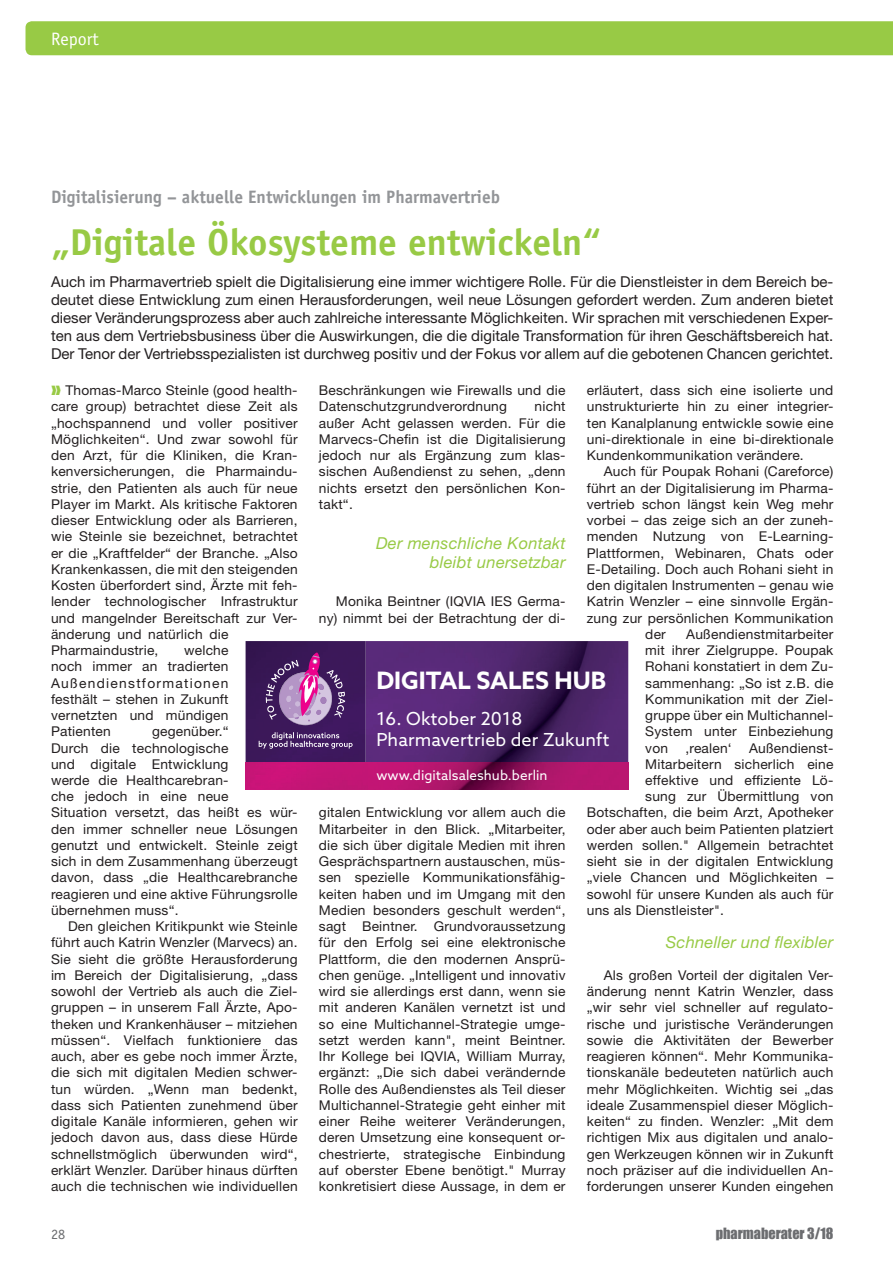
<style>
.page{position:relative;width:893px;height:1263px;background:#fff}
.page>*{position:absolute;margin:0;border:0;box-sizing:border-box;transform-origin:0 0}
._05_Headlines{font:700 37.5px "Officina Sans";color:#98ca45}
.t1{font:700 24px "Azo Sans";color:#fff}
.pb_Vorspann{font:700 18px "Officina Sans";color:#939598}
.t2{font:18px/21.6px "Azo Sans";letter-spacing:.005em;color:#fff}
.t3{font:18px "Officina Sans";color:#fff}
.pb_Zwischenüberschri{font:italic 16.5px/19.8px "Helvetica Neue LT Std";letter-spacing:.015em;color:#98ca45;text-align:right}
._07_Vorspann{font:15px/18px "Helvetica Neue LT Std";color:#231f20;text-align:justify}
.t4{font:14.25px "Impact";color:#6c6d70}
.t5{font:14.25px "Officina Sans";color:#6c6d70}
._01_Fließtext{font:13.5px/16.2px "Helvetica Neue LT Std";letter-spacing:.015em;color:#231f20;text-align:justify}
.t6{font:13.5px "Azo Sans";letter-spacing:.005em;color:#fff}
</style>
<div class="page">
<div style="left:26px;top:21px;width:867px;height:34px;background:#98ca45"></div>
<img style="left:366px;top:641px;width:262px;height:121px">
<img style="left:246px;top:641px;width:120px;height:121px">
<img style="left:246px;top:762px;width:382px;height:28px">
<svg style="left:259px;top:732px;width:94px;height:17px;background:#65477e"></svg>
<svg style="left:266px;top:652px;width:79px;height:73px;background:#81538d"></svg>
<p class="t3" style="left:51px;top:28px;width:49px">Report</p>
<p class="pb_Vorspann" style="left:51px;top:186px;width:451px">Digitalisierung – aktuelle Entwicklungen im Pharmavertrieb</p>
<p class="_05_Headlines" style="left:51px;top:219px;width:552px">„Digitale Ökosysteme entwickeln“</p>
<p class="_07_Vorspann" style="left:51px;top:273px;width:784px">Auch im Pharmavertrieb spielt die Digitalisierung eine immer wichtigere Rolle. Für die Dienstleister in dem Bereich be&shy;deutet diese Entwicklung zum einen Herausforderungen, weil neue Lösungen gefordert werden. Zum anderen bietet dieser Veränderungsprozess aber auch zahlreiche interessante Möglichkeiten. Wir sprachen mit verschiedenen Exper&shy;ten aus dem Vertriebsbusiness über die Auswirkungen, die die digitale Transformation für ihren Geschäftsbereich hat.<br>Der Tenor der Vertriebsspezialisten ist durchweg positiv und der Fokus vor allem auf die gebotenen Chancen gerichtet.</p>
<p class="_01_Fließtext" style="left:51px;top:382px;width:248px;text-align:left;text-indent:14px">Thomas-Marco Steinle (good health&shy;care group) betrachtet diese Zeit als „hochspannend und voller positiver Möglichkeiten“. Und zwar sowohl für den Arzt, für die Kliniken, die Kran&shy;kenversicherungen, die Pharmaindu&shy;strie, den Patienten als auch für neue Player im Markt. Als kritische Faktoren dieser Entwicklung oder als Barrieren, wie Steinle sie bezeichnet, betrachtet er die „Kraftfelder“ der Branche. „Also Krankenkassen, die mit den steigenden Kosten überfordert sind, Ärzte mit feh&shy;lender technologischer Infrastruktur und mangelnder Bereitschaft zur Ver&shy;änderung und natürlich die Pharmaindustrie,</p>
<p class="_01_Fließtext" style="left:319px;top:382px;width:248px">Beschränkungen wie Firewalls und die<br>Datenschutzgrundverordnung</p>
<p class="_01_Fließtext" style="left:587px;top:382px;width:248px">erläutert, dass sich eine isolierte und unstrukturierte hin zu einer integrier&shy;ten Kanalplanung entwickle sowie eine uni-direktionale in eine bi-direktionale Kundenkommunikation verändere.</p>
<p class="_01_Fließtext" style="left:604px;top:463px;width:231px">Auch für Poupak Rohani (Careforce)</p>
<p class="_01_Fließtext" style="left:587px;top:479px;width:248px">führt an der Digitalisierung im Pharma-</p>
<p class="_01_Fließtext" style="left:587px;top:496px;width:248px">vertrieb schon längst kein Weg mehr</p>
<p class="_01_Fließtext" style="left:587px;top:512px;width:248px">vorbei – das zeige sich an der zuneh-</p>
<p class="_01_Fließtext" style="left:587px;top:528px;width:248px">menden Nutzung von E-Learning-</p>
<p class="_01_Fließtext" style="left:587px;top:544px;width:248px">Plattformen, Webinaren, Chats oder</p>
<p class="_01_Fließtext" style="left:587px;top:561px;width:248px">E-Detailing. Doch auch Rohani sieht in</p>
<p class="_01_Fließtext" style="left:587px;top:577px;width:248px">den digitalen Instrumenten – genau wie</p>
<p class="_01_Fließtext" style="left:587px;top:593px;width:248px">Katrin Wenzler – eine sinnvolle Ergän-</p>
<p class="_01_Fließtext" style="left:587px;top:609px;width:248px">zung zur persönlichen Kommunikation</p>
<p class="_01_Fließtext" style="left:645px;top:626px;width:22px">der</p>
<p class="_01_Fließtext" style="left:319px;top:398px;width:248px;text-indent:216px">nicht außer Acht gelassen werden. Für die Marvecs-Chefin ist die Digitalisierung jedoch nur als Ergänzung zum klas&shy;sischen Außendienst zu sehen, „denn nichts ersetzt den persönlichen Kon&shy;takt“.</p>
<p class="pb_Zwischenüberschri" style="left:376px;top:533px;width:191px">Der menschliche Kontakt bleibt unersetzbar</p>
<p class="_01_Fließtext" style="left:319px;top:593px;width:248px;text-align:right">Monika Beintner (IQVIA IES Germa&shy;ny) nimmt bei der Betrachtung der di-</p>
<p class="_01_Fließtext" style="left:645px;top:626px;width:190px;text-indent:41px">Außendienstmitarbeiter mit ihrer Zielgruppe. Poupak Rohani konstatiert in dem Zu&shy;sammenhang: „So ist z.B. die Kommunikation mit der Ziel&shy;gruppe über ein Multichannel-System unter Einbeziehung von</p>
<p class="_01_Fließtext" style="left:51px;top:642px;width:179px;text-indent:133px">welche noch immer an tradierten Außendienstformationen festhält – stehen in Zukunft vernetzten und mündigen Patienten</p>
<p class="t1" style="left:376px;top:664px;width:231px">DIGITAL SALES HUB</p>
<p class="t2" style="left:376px;top:707px;width:235px">16. Oktober 2018<br>Pharmavertrieb der Zukunft</p>
<p class="t6" style="left:376px;top:767px;width:173px">www.digitalsaleshub.berlin</p>
<p class="_01_Fließtext" style="left:51px;top:723px;width:248px;text-align:left;text-indent:101px">gegenüber.“<br>Durch die technologische<br>und digitale Entwicklung<br>werde die Healthcarebran-<br>che jedoch in eine neue<br>Situation versetzt, das heißt es wür&shy;den immer schneller neue Lösungen genutzt und entwickelt. Steinle zeigt sich in dem Zusammenhang überzeugt davon, dass „die Healthcarebranche reagieren und eine aktive Führungsrolle übernehmen muss“.</p>
<p class="_01_Fließtext" style="left:51px;top:918px;width:248px;text-indent:17px">Den gleichen Kritikpunkt wie Steinle führt auch Katrin Wenzler (Marvecs) an.<br>Sie sieht die größte Herausforderung im Bereich der Digitalisierung, „dass sowohl der Vertrieb als auch die Ziel&shy;gruppen – in unserem Fall Ärzte, Apo&shy;theken und Krankenhäuser – mitziehen müssen“. Vielfach funktioniere das auch, aber es gebe noch immer Ärzte, die sich mit digitalen Medien schwer&shy;tun würden. „Wenn man bedenkt, dass sich Patienten zunehmend über digitale Kanäle informieren, gehen wir jedoch davon aus, dass diese Hürde schnellstmöglich überwunden wird“, erklärt Wenzler. Darüber hinaus dürften auch die technischen wie individuellen</p>
<p class="_01_Fließtext" style="left:685px;top:739px;width:48px">‚realen‘</p>
<p class="_01_Fließtext" style="left:749px;top:739px;width:86px">Außendienst-</p>
<p class="_01_Fließtext" style="left:645px;top:756px;width:190px">Mitarbeitern sicherlich eine</p>
<p class="_01_Fließtext" style="left:645px;top:772px;width:190px">effektive und effiziente Lö-</p>
<p class="_01_Fließtext" style="left:645px;top:788px;width:190px">sung zur Übermittlung von</p>
<p class="_01_Fließtext" style="left:587px;top:804px;width:248px">Botschaften, die beim Arzt, Apotheker</p>
<p class="_01_Fließtext" style="left:587px;top:821px;width:248px">oder aber auch beim Patienten platziert</p>
<p class="_01_Fließtext" style="left:587px;top:837px;width:248px">werden sollen." Allgemein betrachtet</p>
<p class="_01_Fließtext" style="left:587px;top:853px;width:248px">sieht sie in der digitalen Entwicklung</p>
<p class="_01_Fließtext" style="left:587px;top:869px;width:248px">„viele Chancen und Möglichkeiten –</p>
<p class="_01_Fließtext" style="left:587px;top:886px;width:248px">sowohl für unsere Kunden als auch für</p>
<p class="_01_Fließtext" style="left:587px;top:902px;width:139px">uns als Dienstleister".</p>
<p class="pb_Zwischenüberschri" style="left:666px;top:931px;width:169px">Schneller und flexibler</p>
<p class="_01_Fließtext" style="left:587px;top:967px;width:248px;text-indent:17px">Als großen Vorteil der digitalen Ver&shy;änderung nennt Katrin Wenzler, dass „wir sehr viel schneller auf regulato&shy;rische und juristische Veränderungen sowie die Aktivitäten der Bewerber reagieren können“. Mehr Kommunika&shy;tionskanäle bedeuteten natürlich auch mehr Möglichkeiten. Wichtig sei „das ideale Zusammenspiel dieser Möglich&shy;keiten“ zu finden. Wenzler: „Mit dem richtigen Mix aus digitalen und analo&shy;gen Werkzeugen können wir in Zukunft noch präziser auf die individuellen An&shy;forderungen unserer Kunden eingehen</p>
<p class="_01_Fließtext" style="left:319px;top:804px;width:248px">gitalen Entwicklung vor allem auch die Mitarbeiter in den Blick. „Mitarbeiter, die sich über digitale Medien mit ihren Gesprächspartnern austauschen, müs&shy;sen spezielle Kommunikationsfähig&shy;keiten haben und im Umgang mit den Medien besonders geschult werden“, sagt Beintner. Grundvoraussetzung für den Erfolg sei eine elektronische Plattform, die den modernen Ansprü&shy;chen genüge. „Intelligent und innovativ wird sie allerdings erst dann, wenn sie mit anderen Kanälen vernetzt ist und so eine Multichannel-Strategie umge&shy;setzt werden kann", meint Beintner.<br>Ihr Kollege bei IQVIA, William Murray, ergänzt: „Die sich dabei verändernde Rolle des Außendienstes als Teil dieser Multichannel-Strategie geht einher mit einer Reihe weiterer Veränderungen, deren Umsetzung eine konsequent or&shy;chestrierte, strategische Einbindung auf oberster Ebene benötigt." Murray konkretisiert diese Aussage, in dem er</p>
<p class="t5" style="left:51px;top:1226px;width:16px">28</p>
<p class="t4" style="left:716px;top:1223px;width:119px">pharmaberater 3/18</p>
</div>
